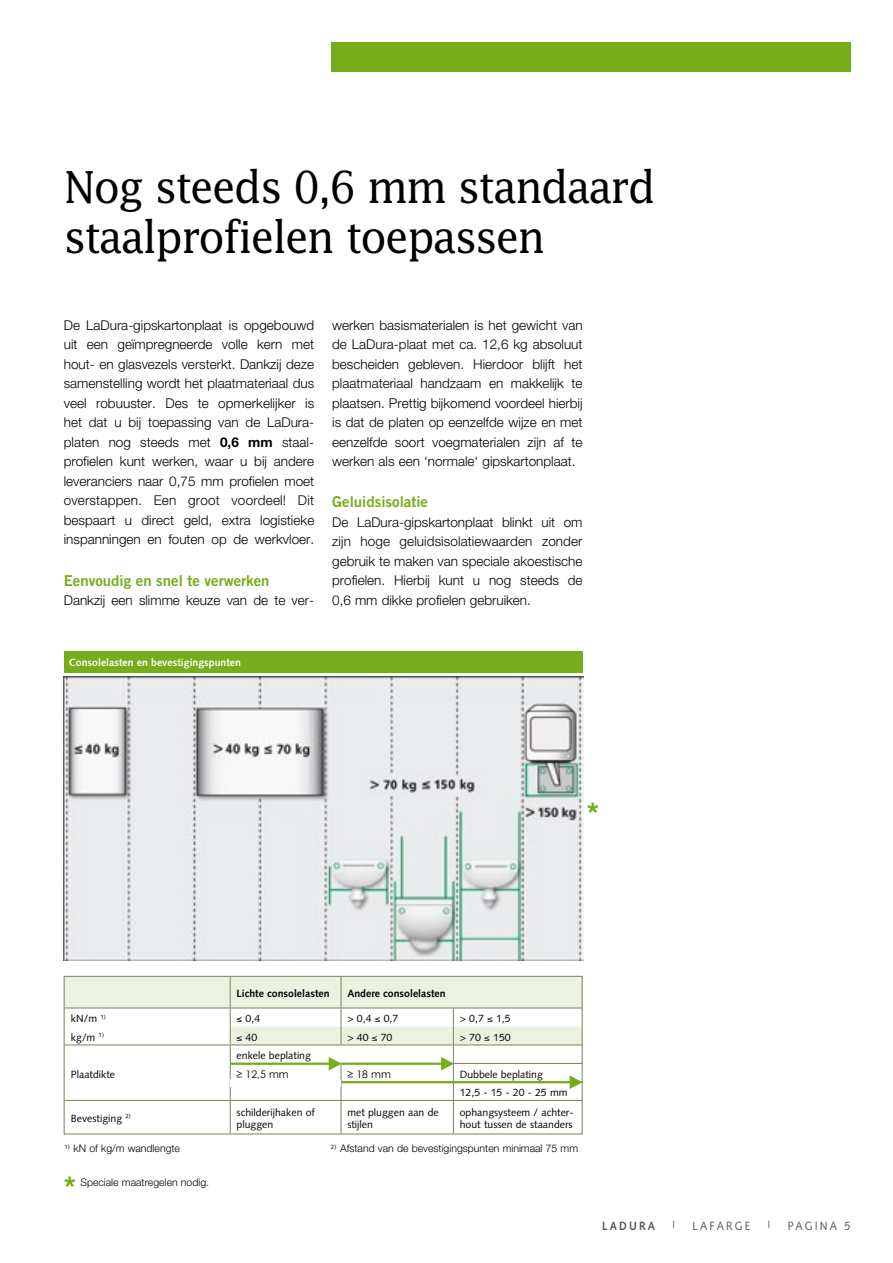
<style>
.page{position:relative;width:893px;height:1263px;background:#fff}
.page>*{position:absolute;margin:0;border:0;box-sizing:border-box;transform-origin:0 0}
.t1{font:44.1px/49.5px "Lucida";letter-spacing:-.045em;color:#000;scale:.95 1}
.t2{font:700 30px "Helvetica Neue";color:#76ad1b}
.t3{font:15px "Trade Gothic Bold Two";color:#76ad1b}
.t4{font:300 13.5px/19.5px "Helvetica Neue";color:#000;text-align:justify}
.t5{font:12px "Syntax";letter-spacing:.2em;color:#57575a;scale:.9 1}
.t6{font:700 12px "Syntax";letter-spacing:.2em;color:#57575a;scale:.9 1}
.t7{font:10.5px/12.8px "Syntax";color:#000}
.t8{font:300 10.5px "Helvetica Neue";color:#000}
.t9{font:700 10.5px "Syntax";color:#000}
.t10{font:700 10.5px "Syntax";color:#fff}
.t11{font:10.5px "Century Gothic";color:#000}
.t12{font:9.6px "Syntax";color:#57575a;scale:1.12 1}
.t13{font:6.15px "Syntax";color:#000}
.s1{font-weight:700}
</style>
<div class="page">
<div style="left:331px;top:43px;width:519px;height:29px;background:#76ad1b"></div>
<hr style="left:65px;top:1100px;width:165px;height:1px;background:#837f5a">
<hr style="left:230px;top:1100px;width:111px;height:1px;background:#837f5a">
<hr style="left:230px;top:1101px;width:1px;height:32px;background:#837f5a">
<hr style="left:341px;top:1100px;width:112px;height:1px;background:#837f5a">
<hr style="left:341px;top:1101px;width:1px;height:32px;background:#837f5a">
<hr style="left:453px;top:1100px;width:129px;height:1px;background:#837f5a">
<hr style="left:453px;top:1101px;width:1px;height:32px;background:#837f5a">
<div style="left:64px;top:976px;width:519px;height:158px;border:1px solid #837f5a"></div>
<div style="left:64px;top:652px;width:519px;height:21px;background:#76ad1b"></div>
<img style="left:64px;top:676px;width:519px;height:285px">
<svg style="left:65px;top:977px;width:518px;height:123px"></svg>
<div style="left:231px;top:1079px;width:110px;height:7px;background:#fff"></div>
<h1 class="t1" style="left:64px;top:162px;width:625px">Nog steeds 0,6 mm standaard staalprofielen toepassen</h1>
<p class="t4" style="left:64px;top:315px;width:252px">De LaDura-gipskartonplaat is opgebouwd uit een geïmpregneerde volle kern met hout- en glasvezels versterkt. Dankzij deze samenstelling wordt het plaatmateriaal dus veel robuuster. Des te opmerkelijker is het dat u bij toepassing van de LaDura&shy;platen nog steeds met <span class="s1">0,6 mm</span> staal&shy;profielen kunt werken, waar u bij andere leveranciers naar 0,75 mm profielen moet overstappen. Een groot voordeel! Dit bespaart u direct geld, extra logistieke inspanningen en fouten op de werkvloer.</p>
<p class="t3" style="left:64px;top:571px;width:207px">Eenvoudig en snel te verwerken</p>
<p class="t4" style="left:64px;top:590px;width:252px">Dankzij een slimme keuze van de te ver-</p>
<p class="t4" style="left:332px;top:315px;width:252px">werken basismaterialen is het gewicht van de LaDura-plaat met ca. 12,6 kg absoluut bescheiden gebleven. Hierdoor blijft het plaatmateriaal handzaam en makkelijk te plaatsen. Prettig bijkomend voordeel hierbij is dat de platen op eenzelfde wijze en met eenzelfde soort voegmaterialen zijn af te werken als een ‘normale‘ gipskartonplaat.</p>
<p class="t3" style="left:332px;top:492px;width:97px">Geluidsisolatie</p>
<p class="t4" style="left:332px;top:512px;width:252px">De LaDura-gipskartonplaat blinkt uit om zijn hoge geluidsisolatiewaarden zonder gebruik te maken van speciale akoestische profielen. Hierbij kunt u nog steeds de 0,6 mm dikke profielen gebruiken.</p>
<p class="t10" style="left:69px;top:656px;width:174px">Consolelasten en bevestigingspunten</p>
<h2 class="t2" style="left:587px;top:795px;width:14px">*</h2>
<p class="t9" style="left:237px;top:988px;width:95px">Lichte consolelasten</p>
<p class="t9" style="left:347px;top:988px;width:100px">Andere consolelasten</p>
<p class="t7" style="left:71px;top:1012px;width:36px">kN/m <sup>1)</sup></p>
<p class="t7" style="left:237px;top:1012px;width:25px">≤ 0,4</p>
<p class="t7" style="left:347px;top:1012px;width:52px">&gt; 0,4 ≤ 0,7</p>
<p class="t7" style="left:460px;top:1012px;width:52px">&gt; 0,7 ≤ 1,5</p>
<p class="t7" style="left:71px;top:1031px;width:35px">kg/m <sup>1)</sup></p>
<p class="t7" style="left:237px;top:1031px;width:22px">≤ 40</p>
<p class="t7" style="left:347px;top:1031px;width:47px">&gt; 40 ≤ 70</p>
<p class="t7" style="left:460px;top:1031px;width:52px">&gt; 70 ≤ 150</p>
<p class="t7" style="left:71px;top:1068px;width:46px">Plaatdikte</p>
<p class="t7" style="left:237px;top:1049px;width:76px">enkele beplating</p>
<p class="t11" style="left:237px;top:1067px;width:54px">≥ 12,5 mm</p>
<p class="t11" style="left:347px;top:1067px;width:45px">≥ 18 mm</p>
<p class="t7" style="left:460px;top:1065px;width:109px;line-height:18.5px">Dubbele beplating<br>12,5 - 15 - 20 - 25 mm</p>
<p class="t7" style="left:71px;top:1112px;width:61px">Bevestiging <sup>2)</sup></p>
<p class="t7" style="left:237px;top:1105px;width:80px">schilderijhaken of pluggen</p>
<p class="t7" style="left:347px;top:1105px;width:93px">met pluggen aan de stijlen</p>
<p class="t7" style="left:460px;top:1105px;width:115px">ophangsysteem / achter&shy;hout tussen de staanders</p>
<p class="t8" style="left:64px;top:1142px;width:117px"><sup>1)</sup> kN of kg/m wandlengte</p>
<p class="t8" style="left:340px;top:1142px;width:240px">Afstand van de bevestigingspunten minimaal 75 mm</p>
<p class="t13" style="left:331px;top:1143px;width:7px">2)</p>
<h2 class="t2" style="left:64px;top:1168px;width:14px">*</h2>
<p class="t8" style="left:80px;top:1176px;width:130px">Speciale maatregelen nodig.</p>
<p class="t6" style="left:602px;top:1218px;width:60px">Ladura</p>
<p class="t12" style="left:673px;top:1219px;width:4px">|</p>
<p class="t5" style="left:693px;top:1218px;width:65px">Lafarge</p>
<p class="t12" style="left:768px;top:1219px;width:4px">|</p>
<p class="t5" style="left:788px;top:1218px;width:71px">pagina 5</p>
</div>
